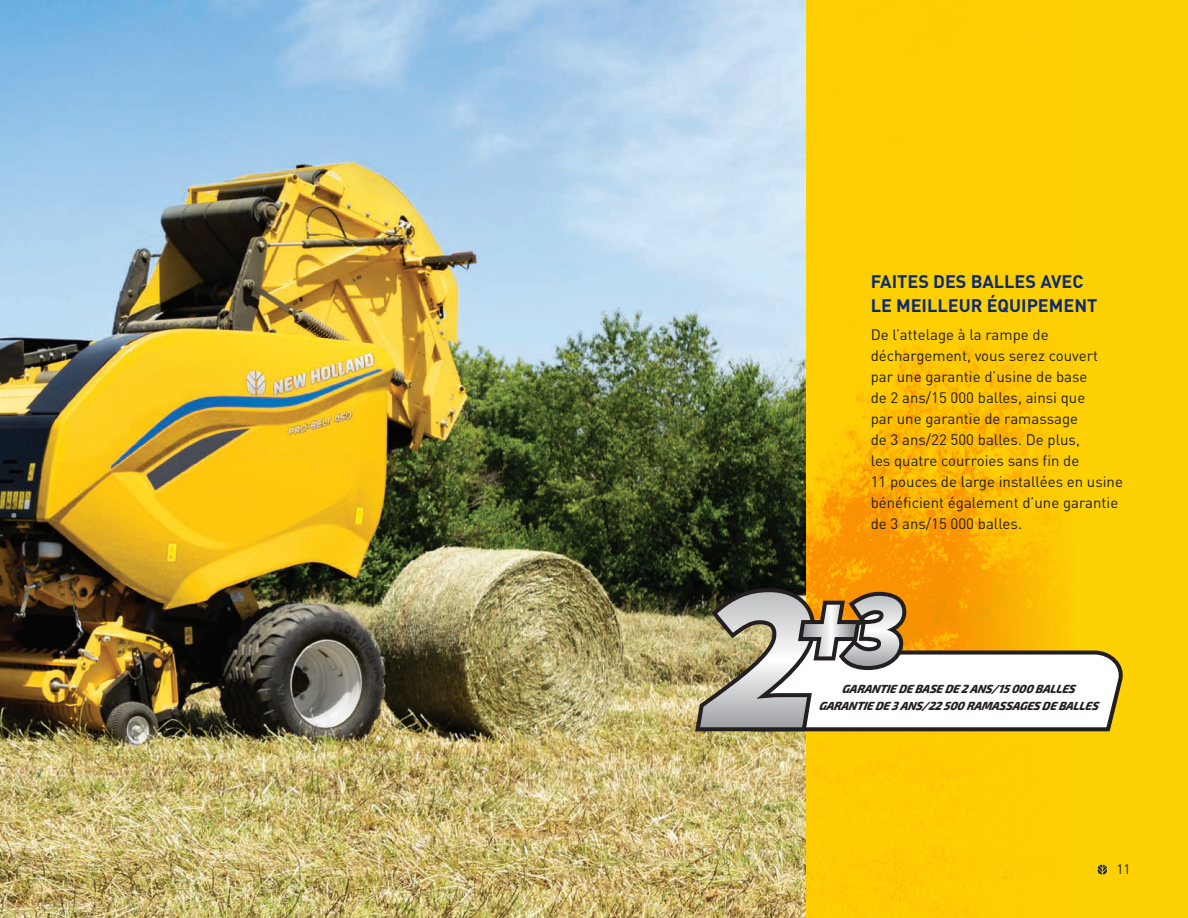
<style>
.page{position:relative;width:1188px;height:918px;background:#fff}
.page>*{position:absolute;margin:0;border:0;box-sizing:border-box;transform-origin:0 0}
.t1{font:700 18px/24px "DIN Pro";color:#0d2b6d}
.t2{font:15px/21px "DIN Pro";color:#231f20}
.t3{font:13.5px "DIN Pro";color:#231f20}
.t4{font:italic 800 11.7px/17px "Exo 2";color:#231f20;text-align:center;scale:.96 1}
</style>
<div class="page">
<img style="left:0;top:0;width:807px;height:918px">
<div style="left:807px;top:0;width:381px;height:918px;background:#fed105"></div>
<img style="left:807px;top:329px;width:252px;height:589px">
<svg style="left:1098px;top:865px;width:9px;height:9px"></svg>
<svg style="left:748px;top:602px;width:375px;height:131px"></svg>
<svg style="left:695px;top:588px;width:212px;height:143px;background:#b6afa0"></svg>
<p class="t1" style="left:871px;top:268px;width:228px">FAITES DES BALLES AVEC<br>LE MEILLEUR ÉQUIPEMENT</p>
<p class="t2" style="left:871px;top:322px;width:254px">De l’attelage à la rampe de déchargement, vous serez couvert par une garantie d’usine de base<br>de 2 ans/15 000 balles, ainsi que<br>par une garantie de ramassage<br>de 3 ans/22 500 balles. De plus,<br>les quatre courroies sans fin de<br>11 pouces de large installées en usine bénéficient également d’une garantie de 3 ans/15 000 balles.</p>
<p class="t4" style="left:819px;top:681px;width:296px">GARANTIEDEBASEDE2ANS/15000 BALLES<br>GARANTIEDE3ANS/22500 RAMASSAGESDEBALLES</p>
<p class="t3" style="left:1117px;top:859px;width:16px">11</p>
</div>
